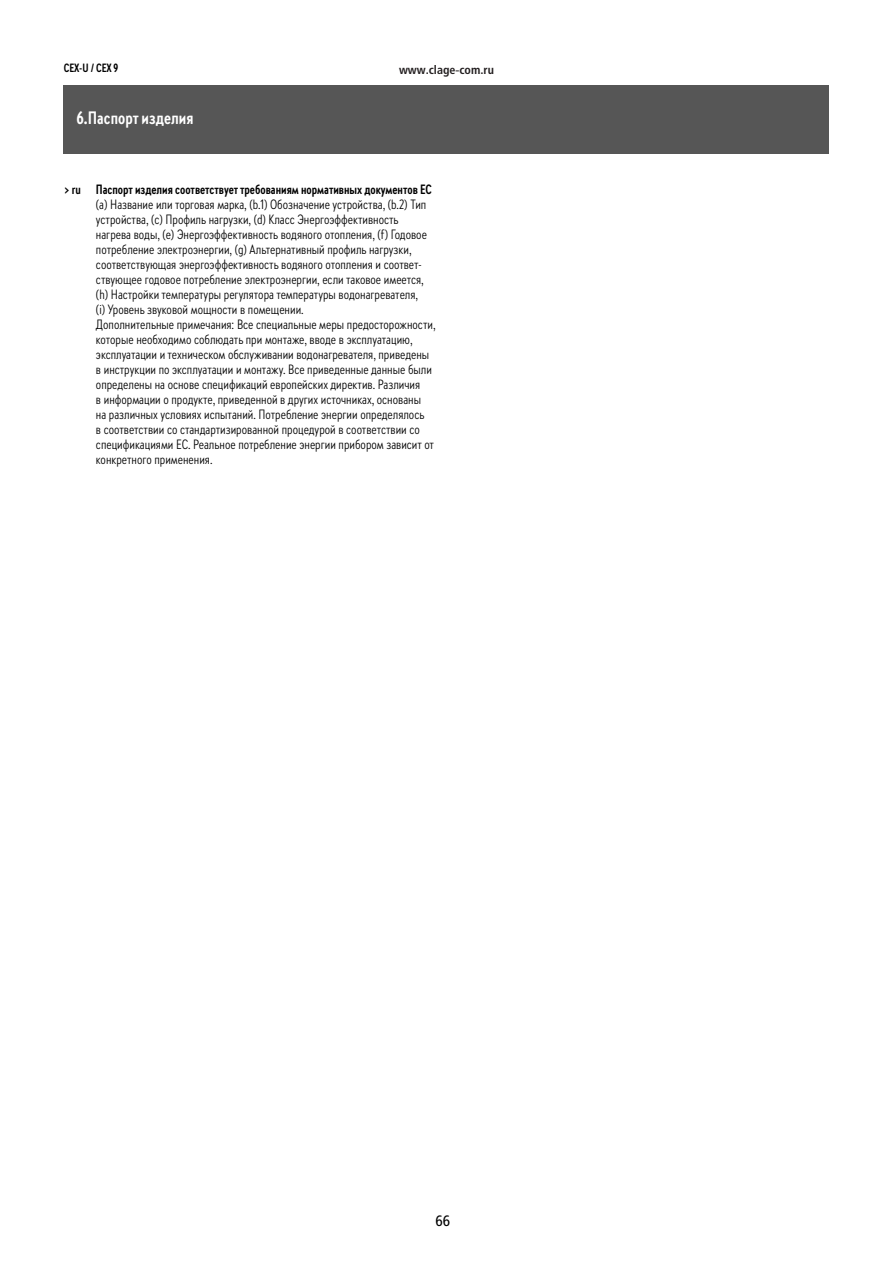
<style>
.page{position:relative;width:893px;height:1263px;background:#fff}
.page>*{position:absolute;margin:0;border:0;box-sizing:border-box;transform-origin:0 0}
.t1{font:700 18px "Brandon Text Cond";letter-spacing:.005em;color:#fff}
.t2{font:condensed 15px "Frutiger Neue LTW1 G";color:#000}
.t3{font:13.5px/15px "Brandon Text Cond";color:#000}
.t4{font:700 13.5px "Brandon Text Cond";color:#000}
.t5{font:700 condensed 12px "Frutiger LT Std";color:#231f20}
.t6{font:700 12px "Brandon Text Cond";color:#000}
.s1{font-family:"Arial";font-weight:400;font-stretch:normal}
</style>
<div class="page">
<div style="left:64px;top:85px;width:765px;height:68px;background:#565656"></div>
<p class="t6" style="left:64px;top:60px;width:56px">CEX-U / CEX 9</p>
<h1 class="t1" style="left:77px;top:106px;width:119px">6.Паспорт изделия</h1>
<p class="t5" style="left:399px;top:63px;width:96px">www.clage<span class="s1">-</span>com.ru</p>
<p class="t4" style="left:64px;top:180px;width:369px">&gt; ru Паспорт изделия соответствует требованиям нормативных документов ЕС</p>
<p class="t3" style="left:96px;top:196px;width:341px">(a) Название или торговая марка, (b.1) Обозначение устройства, (b.2) Тип устройства, (c) Профиль нагрузки, (d) Класс Энергоэффективность нагрева воды, (e) Энергоэффективность водяного отопления, (f) Годовое потребление электроэнергии, (g) Альтернативный профиль нагрузки, соответствующая энергоэффективность водяного отопления и соответ&shy;ствующее годовое потребление электроэнергии, если таковое имеется, (h) Настройки температуры регулятора температуры водонагревателя,<br>(i) Уровень звуковой мощности в помещении.<br>Дополнительные примечания: Все специальные меры предосторожности, которые необходимо соблюдать при монтаже, вводе в эксплуатацию, эксплуатации и техническом обслуживании водонагревателя, приведены в инструкции по эксплуатации и монтажу. Все приведенные данные были определены на основе спецификаций европейских директив. Различия<br>в информации о продукте, приведенной в других источниках, основаны<br>на различных условиях испытаний. Потребление энергии определялось<br>в соответствии со стандартизированной процедурой в соответствии со спецификациями ЕС. Реальное потребление энергии прибором зависит от конкретного применения.</p>
<p class="t2" style="left:435px;top:1212px;width:16px">66</p>
</div>
